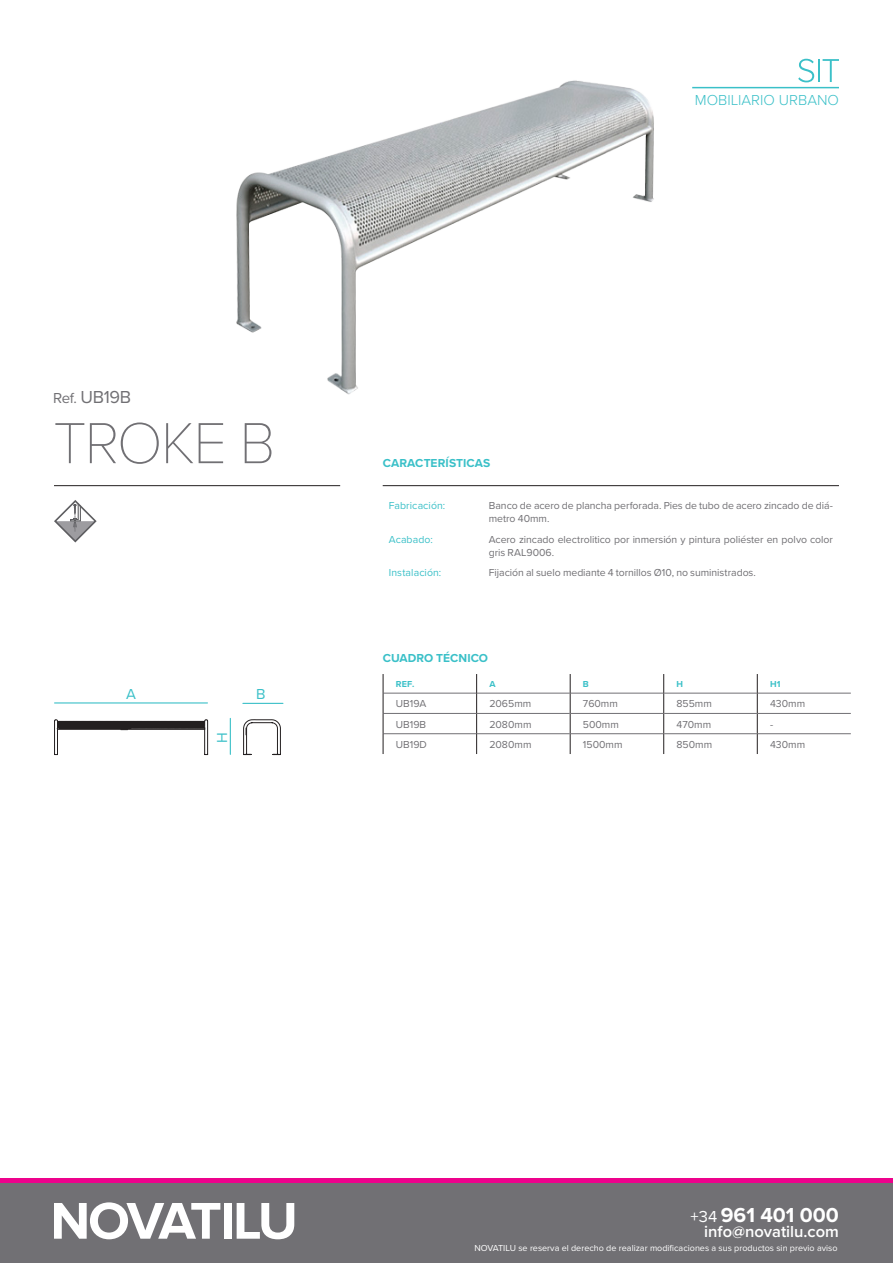
<style>
.page{position:relative;width:893px;height:1263px;background:#fff}
.page>*{position:absolute;margin:0;border:0;box-sizing:border-box;transform-origin:0 0}
.t1{font:100 60px "Proxima Nova T";letter-spacing:-.03em;color:#717074}
.t2{font:700 21px "Proxima Nova";color:#fff}
.REF{font:18px "Proxima Nova";letter-spacing:-.02em;color:#717074}
.t3{font:600 16.5px "Proxima Nova";color:#fff}
.t4{font:300 15px "Proxima Nova";color:#3bc0c8}
.t5{font:15px "Proxima Nova";color:#3bc0c8}
.t6{font:700 12px "Proxima Nova";letter-spacing:.005em;color:#3ac0c8}
.ES_CARACTERISTICAS{font:10.5px/13.5px "Proxima Nova";letter-spacing:-.005em;color:#717074}
.TABLA_MEDIDAS_INTERI{font:10.5px "Proxima Nova";color:#717074}
.ES_CARACTERISTICAS_T{font:10.5px "Proxima Nova";letter-spacing:.01em;color:#3bc0c8}
.t7{font:9px "Proxima Nova";color:#fff}
.TABLA_MEDIDAS_CABECE{font:700 9px "Proxima Nova";color:#3bc0c8}
.s1{font-size:15px}
.s2{font-weight:400;font-size:16.5px}
</style>
<div class="page">
<div style="left:0;top:1183px;width:893px;height:80px;background:#717074"></div>
<hr style="left:383px;top:485px;width:456px;height:1px;background:#231f20">
<hr style="left:54px;top:485px;width:286px;height:1px;background:#231f20">
<svg style="left:54px;top:1202px;width:166px;height:37px"></svg>
<div style="left:224px;top:1203px;width:8px;height:36px;background:#fff"></div>
<svg style="left:237px;top:1203px;width:57px;height:36px"></svg>
<div style="left:0;top:1178px;width:893px;height:5px;background:#ed028c"></div>
<svg style="left:798px;top:59px;width:16px;height:23px"></svg>
<hr style="left:818px;top:59px;width:2px;height:23px;background:#3bc0c8">
<svg style="left:823px;top:59px;width:16px;height:23px"></svg>
<hr style="left:692px;top:87px;width:147px;height:1px;background:#3ac0c8">
<svg style="left:54px;top:500px;width:43px;height:43px"></svg>
<svg style="left:476px;top:674px;width:1px;height:80px"></svg>
<svg style="left:570px;top:674px;width:1px;height:80px"></svg>
<svg style="left:663px;top:674px;width:1px;height:80px"></svg>
<svg style="left:757px;top:674px;width:1px;height:80px"></svg>
<hr style="left:383px;top:693px;width:93px;height:1px;background:#717074">
<hr style="left:477px;top:693px;width:93px;height:1px;background:#717074">
<hr style="left:571px;top:693px;width:92px;height:1px;background:#717074">
<hr style="left:664px;top:693px;width:93px;height:1px;background:#717074">
<hr style="left:758px;top:693px;width:93px;height:1px;background:#717074">
<hr style="left:383px;top:713px;width:93px;height:1px;background:#717074">
<hr style="left:477px;top:713px;width:93px;height:1px;background:#717074">
<hr style="left:571px;top:713px;width:92px;height:1px;background:#717074">
<hr style="left:664px;top:713px;width:93px;height:1px;background:#717074">
<hr style="left:758px;top:713px;width:93px;height:1px;background:#717074">
<hr style="left:383px;top:733px;width:93px;height:1px;background:#717074">
<hr style="left:477px;top:733px;width:93px;height:1px;background:#717074">
<hr style="left:571px;top:733px;width:92px;height:1px;background:#717074">
<hr style="left:664px;top:733px;width:93px;height:1px;background:#717074">
<hr style="left:758px;top:733px;width:93px;height:1px;background:#717074">
<svg style="left:383px;top:674px;width:1px;height:80px"></svg>
<img style="left:236px;top:80px;width:418px;height:315px">
<hr style="left:55px;top:702px;width:152px;height:1px;background:#3bc0c8">
<hr style="left:243px;top:703px;width:40px;height:1px;background:#3bc0c8">
<hr style="left:230px;top:718px;width:1px;height:36px;background:#3bc0c8">
<svg style="left:54px;top:719px;width:227px;height:36px"></svg>
<p class="t4" style="left:695px;top:91px;width:146px">MOBILIARIO URBANO</p>
<p class="REF" style="left:53px;top:384px;width:80px"><span class="s1">Ref.</span> UB19B</p>
<p class="t1" style="left:53px;top:407px;width:224px">TROKE B</p>
<p class="t5" style="left:126px;top:683px;width:11px">A</p>
<p class="t5" style="left:256px;top:683px;width:11px">B</p>
<p class="t5" style="left:211px;top:743px;width:12px;rotate:-90deg">H</p>
<p class="t6" style="left:383px;top:454px;width:109px">CARACTERÍSTICAS</p>
<p class="ES_CARACTERISTICAS_T" style="left:389px;top:497px;width:58px">Fabricación:</p>
<p class="ES_CARACTERISTICAS" style="left:489px;top:498px;width:346px">Banco de acero de plancha perforada. Pies de tubo de acero zincado de diá&shy;metro 40mm.</p>
<p class="ES_CARACTERISTICAS_T" style="left:389px;top:531px;width:46px">Acabado:</p>
<p class="ES_CARACTERISTICAS" style="left:489px;top:532px;width:346px">Acero zincado electrolitico por inmersión y pintura poliéster en polvo color gris RAL9006.</p>
<p class="ES_CARACTERISTICAS_T" style="left:389px;top:565px;width:54px">Instalación:</p>
<p class="ES_CARACTERISTICAS" style="left:489px;top:566px;width:269px">Fijación al suelo mediante 4 tornillos Ø10, no suministrados.</p>
<p class="t6" style="left:383px;top:649px;width:107px">CUADRO TÉCNICO</p>
<p class="TABLA_MEDIDAS_CABECE" style="left:396px;top:677px;width:20px">REF.</p>
<p class="TABLA_MEDIDAS_CABECE" style="left:489px;top:677px;width:8px">A</p>
<p class="TABLA_MEDIDAS_CABECE" style="left:583px;top:677px;width:7px">B</p>
<p class="TABLA_MEDIDAS_CABECE" style="left:676px;top:677px;width:8px">H</p>
<p class="TABLA_MEDIDAS_CABECE" style="left:770px;top:677px;width:12px">H1</p>
<p class="TABLA_MEDIDAS_INTERI" style="left:396px;top:696px;width:32px">UB19A</p>
<p class="TABLA_MEDIDAS_INTERI" style="left:489px;top:696px;width:43px">2065mm</p>
<p class="TABLA_MEDIDAS_INTERI" style="left:583px;top:696px;width:37px">760mm</p>
<p class="TABLA_MEDIDAS_INTERI" style="left:676px;top:696px;width:37px">855mm</p>
<p class="TABLA_MEDIDAS_INTERI" style="left:770px;top:696px;width:37px">430mm</p>
<p class="TABLA_MEDIDAS_INTERI" style="left:396px;top:716px;width:32px">UB19B</p>
<p class="TABLA_MEDIDAS_INTERI" style="left:489px;top:716px;width:44px">2080mm</p>
<p class="TABLA_MEDIDAS_INTERI" style="left:583px;top:716px;width:38px">500mm</p>
<p class="TABLA_MEDIDAS_INTERI" style="left:676px;top:716px;width:36px">470mm</p>
<p class="TABLA_MEDIDAS_INTERI" style="left:770px;top:716px;width:5px">-</p>
<p class="TABLA_MEDIDAS_INTERI" style="left:396px;top:737px;width:33px">UB19D</p>
<p class="TABLA_MEDIDAS_INTERI" style="left:489px;top:737px;width:44px">2080mm</p>
<p class="TABLA_MEDIDAS_INTERI" style="left:583px;top:737px;width:41px">1500mm</p>
<p class="TABLA_MEDIDAS_INTERI" style="left:676px;top:737px;width:37px">850mm</p>
<p class="TABLA_MEDIDAS_INTERI" style="left:770px;top:737px;width:37px">430mm</p>
<h2 class="t2" style="left:691px;top:1199px;width:150px"><span class="s2">+34</span> 961 401 000</h2>
<h3 class="t3" style="left:704px;top:1221px;width:136px">info@novatilu.com</h3>
<p class="t7" style="left:474px;top:1241px;width:365px">NOVATILU se reserva el derecho de realizar modificaciones a sus productos sin previo aviso</p>
</div>
